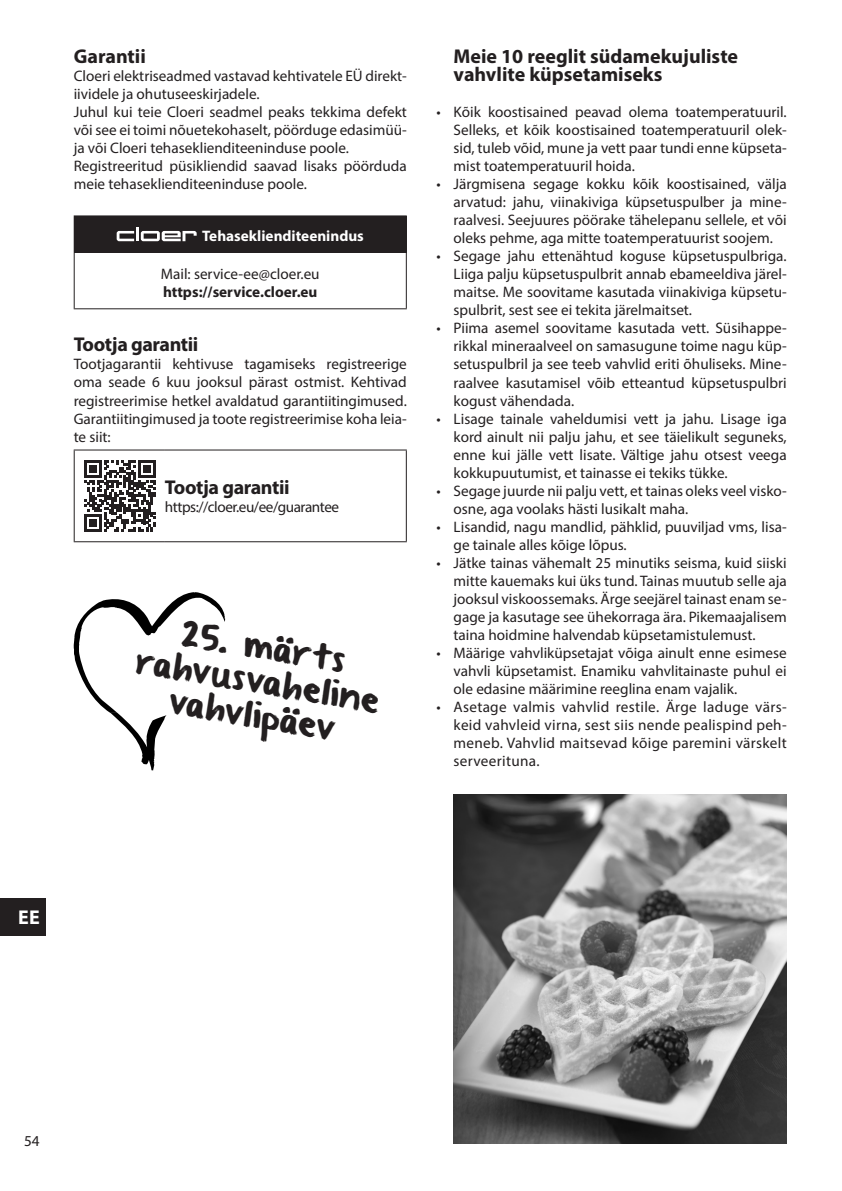
<style>
.page{position:relative;width:842px;height:1191px;background:#fff}
.page>*{position:absolute;margin:0;border:0;box-sizing:border-box;transform-origin:0 0}
.t1{font:28.6px/34.2px "From Where You Are";color:#231f20;text-align:center}
.t2{font:700 20px/18px "Myriad Pro";color:#231f20}
.t3{font:700 20px "Myriad Pro";letter-spacing:-.02em;color:#231f20}
.t4{font:700 20px "Myriad Pro";color:#fff}
.t5{font:15.2px/18px "Myriad Pro";color:#231f20;text-align:justify}
.t6{font:15.2px "Myriad Pro";letter-spacing:-.03em;color:#231f20}
.t7{font:700 15.2px "Myriad Pro";color:#231f20}
.t8{font:700 15.2px "Myriad Pro";color:#fff}
</style>
<div class="page">
<div style="left:74px;top:216px;width:332px;height:36px;background:#231f20"></div>
<hr style="left:406px;top:216px;width:1px;height:36px;background:#231f20">
<hr style="left:74px;top:252px;width:1px;height:56px;background:#231f20">
<hr style="left:74px;top:308px;width:333px;height:1px;background:#231f20">
<hr style="left:74px;top:215px;width:333px;height:1px;background:#231f20">
<hr style="left:406px;top:252px;width:1px;height:56px;background:#231f20">
<hr style="left:136px;top:227px;width:3px;height:14px;background:#fff">
<svg style="left:117px;top:231px;width:17px;height:10px"></svg>
<svg style="left:141px;top:231px;width:56px;height:10px"></svg>
<hr style="left:74px;top:449px;width:91px;height:1px;background:#231f20">
<hr style="left:74px;top:450px;width:1px;height:91px;background:#231f20">
<hr style="left:74px;top:541px;width:91px;height:1px;background:#231f20">
<hr style="left:165px;top:449px;width:242px;height:1px;background:#231f20">
<hr style="left:406px;top:450px;width:1px;height:91px;background:#231f20">
<hr style="left:165px;top:541px;width:242px;height:1px;background:#231f20">
<svg style="left:85px;top:460px;width:71px;height:71px"></svg>
<svg style="left:74px;top:592px;width:151px;height:178px"></svg>
<img style="left:454px;top:794px;width:332px;height:349px">
<div style="left:0;top:898px;width:45px;height:37px;background:#231f20"></div>
<h2 class="t2" style="left:74px;top:47px;width:74px">Garantii</h2>
<p class="t5" style="left:74px;top:67px;width:335px;text-align:left">Cloeri elektriseadmed vastavad kehtivatele EÜ direkt&shy;iividele ja ohutuseeskirjadele.<br>Juhul kui teie Cloeri seadmel peaks tekkima defekt või see ei toimi nõuetekohaselt, pöörduge edasimüü&shy;ja või Cloeri tehaseklienditeeninduse poole.<br>Registreeritud püsikliendid saavad lisaks pöörduda meie tehaseklienditeeninduse poole.</p>
<p class="t8" style="left:202px;top:226px;width:163px">Tehaseklienditeenindus</p>
<p class="t5" style="left:161px;top:265px;width:160px">Mail: service-ee@cloer.eu</p>
<p class="t7" style="left:163px;top:282px;width:156px">https://service.cloer.eu</p>
<h2 class="t3" style="left:74px;top:332px;width:126px">Tootja garantii</h2>
<p class="t5" style="left:74px;top:355px;width:335px">Tootjagarantii kehtivuse tagamiseks registreerige oma seade 6 kuu jooksul pärast ostmist. Kehtivad registreerimise hetkel avaldatud garantiitingimused.<br>Garantiitingimused ja toote registreerimise koha leia&shy;te siit:</p>
<h2 class="t3" style="left:165px;top:474px;width:126px">Tootja garantii</h2>
<p class="t6" style="left:165px;top:498px;width:176px">https://cloer.eu/ee/guarantee</p>
<h1 class="t1" style="left:144px;top:613px;width:248px;rotate:9deg">25. märt s rahvusvaheline vahvlipäev</h1>
<h2 class="t2" style="left:454px;top:47px;width:286px">Meie 10 reeglit südamekujuliste vahvlite küpsetamiseks</h2>
<p class="t5" style="left:454px;top:103px;width:335px;text-indent:-17px">• Kõik koostisained peavad olema toatemperatuuril.<br>Selleks, et kõik koostisained toatemperatuuril olek&shy;sid, tuleb võid, mune ja vett paar tundi enne küpseta&shy;mist toatemperatuuril hoida.</p>
<p class="t5" style="left:454px;top:175px;width:335px;text-indent:-17px">• Järgmisena segage kokku kõik koostisained, välja arvatud: jahu, viinakiviga küpsetuspulber ja mine&shy;raalvesi. Seejuures pöörake tähelepanu sellele, et või oleks pehme, aga mitte toatemperatuurist soojem.</p>
<p class="t5" style="left:454px;top:247px;width:335px;text-indent:-17px">• Segage jahu ettenähtud koguse küpsetuspulbriga.<br>Liiga palju küpsetuspulbrit annab ebameeldiva järel&shy;maitse. Me soovitame kasutada viinakiviga küpsetu&shy;spulbrit, sest see ei tekita järelmaitset.</p>
<p class="t5" style="left:454px;top:319px;width:335px;text-indent:-17px">• Piima asemel soovitame kasutada vett. Süsihappe&shy;rikkal mineraalveel on samasugune toime nagu küp&shy;setuspulbril ja see teeb vahvlid eriti õhuliseks. Mine&shy;raalvee kasutamisel võib etteantud küpsetuspulbri kogust vähendada.</p>
<p class="t5" style="left:454px;top:409px;width:335px;text-indent:-17px">• Lisage tainale vaheldumisi vett ja jahu. Lisage iga kord ainult nii palju jahu, et see täielikult seguneks, enne kui jälle vett lisate. Vältige jahu otsest veega kokkupuutumist, et tainasse ei tekiks tükke.</p>
<p class="t5" style="left:454px;top:481px;width:335px;text-indent:-17px">• Segage juurde nii palju vett, et tainas oleks veel visko&shy;osne, aga voolaks hästi lusikalt maha.</p>
<p class="t5" style="left:454px;top:517px;width:335px;text-indent:-17px">• Lisandid, nagu mandlid, pähklid, puuviljad vms, lisa&shy;ge tainale alles kõige lõpus.</p>
<p class="t5" style="left:454px;top:553px;width:335px;text-indent:-17px">• Jätke tainas vähemalt 25 minutiks seisma, kuid siiski mitte kauemaks kui üks tund. Tainas muutub selle aja jooksul viskoossemaks. Ärge seejärel tainast enam se&shy;gage ja kasutage see ühekorraga ära. Pikemaajalisem taina hoidmine halvendab küpsetamistulemust.</p>
<p class="t5" style="left:454px;top:643px;width:335px;text-indent:-17px">• Määrige vahvliküpsetajat võiga ainult enne esimese vahvli küpsetamist. Enamiku vahvlitainaste puhul ei ole edasine määrimine reeglina enam vajalik.</p>
<p class="t5" style="left:454px;top:697px;width:335px;text-indent:-17px">• Asetage valmis vahvlid restile. Ärge laduge värs&shy;keid vahvleid virna, sest siis nende pealispind peh&shy;meneb. Vahvlid maitsevad kõige paremini värskelt serveerituna.</p>
<h2 class="t4" style="left:18px;top:904px;width:23px">EE</h2>
<p class="t5" style="left:24px;top:1131px;width:17px">54</p>
</div>
